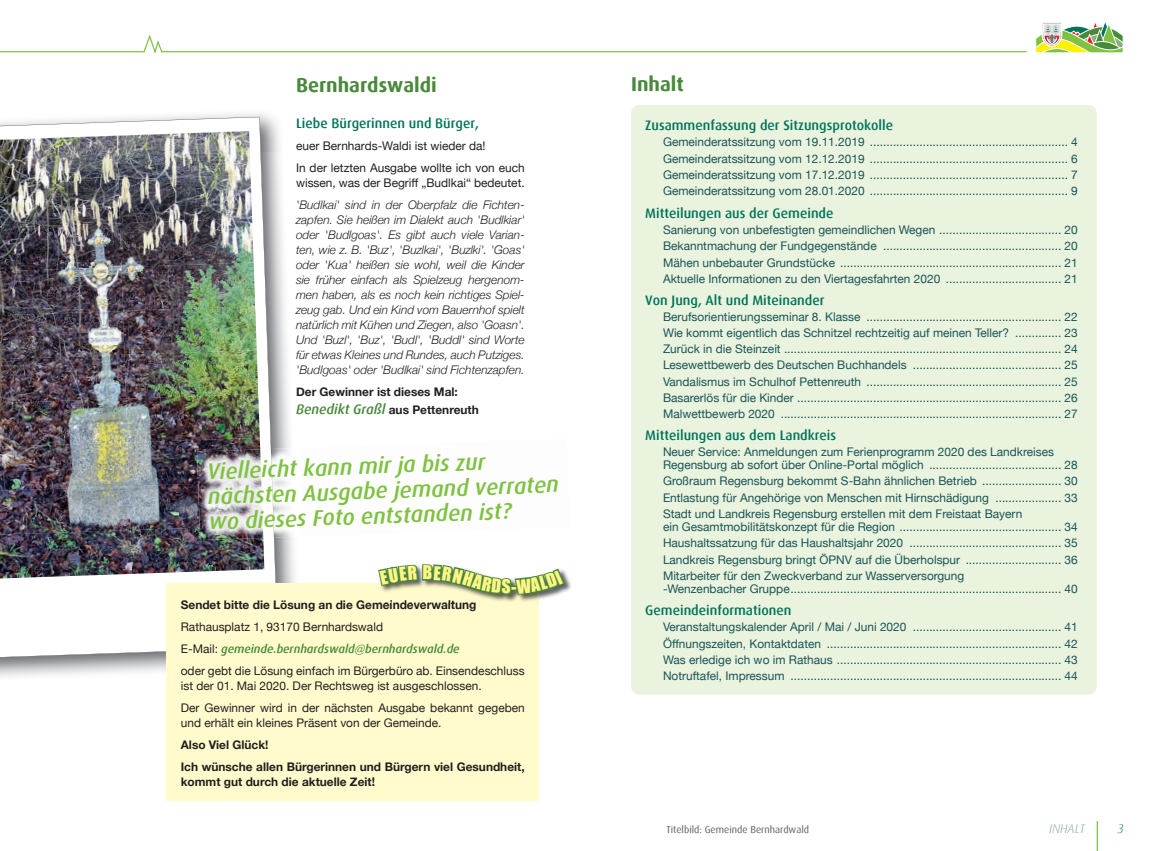
<style>
.page{position:relative;width:1170px;height:851px;background:#fff}
.page>*{position:absolute;margin:0;border:0;box-sizing:border-box;transform-origin:0 0}
.t1{font:italic 500 22.5px/25px "Dax";color:#7fc241}
.t2{font:700 20px "Dax";color:#49893a}
.t3{font:500 13.75px "Dax";color:#01745c}
.t4{font:italic 300 12.5px "Dax";color:#87a99d}
.t5{font:italic 300 12.5px "Dax";color:#01745c}
.t6{font:11.88px/16.4px "Helvetica Neue";color:#1a5457;text-align:justify}
.t7{font:italic 300 11.88px/15px "Helvetica Neue";color:#231f20;text-align:justify}
.t8{font:11.88px/15px "Helvetica Neue";color:#231f20}
.t9{font:700 11.88px/17.5px "Helvetica Neue";color:#231f20}
.t10{font:italic 500 11.88px "Dax";color:#49893a}
.t11{font:10px "Dax";color:#636366}
.s1{font-family:"Dax";font-weight:500;font-style:italic;font-size:13.75px;color:#49893a}
.s2{font-family:"Helvetica Neue";font-weight:400;font-style:normal;color:#231f20}
</style>
<div class="page">
<svg style="left:0;top:34px;width:1027px;height:20px"></svg>
<svg style="left:1096px;top:821px;width:1px;height:29px"></svg>
<svg style="left:1035px;top:22px;width:88px;height:31px"></svg>
<img style="left:278px;top:537px;width:17px;height:46px">
<svg style="left:0;top:117px;width:278px;height:540px"></svg>
<img style="left:0;top:136px;width:117px;height:43px">
<img style="left:117px;top:131px;width:133px;height:48px">
<img style="left:0;top:179px;width:118px;height:44px">
<img style="left:118px;top:175px;width:134px;height:48px">
<img style="left:0;top:223px;width:120px;height:44px">
<img style="left:120px;top:218px;width:134px;height:49px">
<img style="left:0;top:267px;width:121px;height:44px">
<img style="left:121px;top:262px;width:134px;height:49px">
<img style="left:0;top:311px;width:123px;height:43px">
<img style="left:123px;top:306px;width:134px;height:48px">
<img style="left:0;top:354px;width:124px;height:44px">
<img style="left:124px;top:350px;width:134px;height:48px">
<img style="left:0;top:398px;width:126px;height:44px">
<img style="left:126px;top:394px;width:134px;height:48px">
<img style="left:0;top:442px;width:127px;height:44px">
<img style="left:127px;top:437px;width:133px;height:49px">
<img style="left:0;top:486px;width:129px;height:44px">
<img style="left:129px;top:483px;width:68px;height:47px">
<img style="left:0;top:530px;width:132px;height:48px">
<img style="left:130px;top:527px;width:134px;height:46px">
<div style="left:631px;top:105px;width:465px;height:589px;background:#e9f3de;border-radius:8px"></div>
<div style="left:167px;top:583px;width:372px;height:217px;background:#fffbcc"></div>
<img style="left:566px;top:573px;width:5px;height:19px">
<img style="left:271px;top:448px;width:21px;height:89px">
<img style="left:263px;top:449px;width:11px;height:89px">
<img style="left:271px;top:449px;width:3px;height:88px">
<img style="left:197px;top:449px;width:66px;height:91px">
<svg style="left:378px;top:564px;width:188px;height:39px"></svg>
<h2 class="t2" style="left:296px;top:73px;width:142px">Bernhardswaldi</h2>
<p class="t3" style="left:296px;top:115px;width:184px">Liebe Bürgerinnen und Bürger,</p>
<p class="t8" style="left:296px;top:135px;width:230px;line-height:22.1px">euer Bernhards-Waldi ist wieder da!<br>In der letzten Ausgabe wollte ich von euch</p>
<p class="t8" style="left:296px;top:176px;width:230px">wissen, was der Begriff „Budlkai“ bedeutet.</p>
<p class="t7" style="left:296px;top:196px;width:230px">'Budlkai' sind in der Oberpfalz die Fichten&shy;zapfen. Sie heißen im Dialekt auch 'Budlkiar' oder 'Budlgoas'. Es gibt auch viele Varian&shy;ten, wie z. B. 'Buz', 'Buzlkai', 'Buzlki'. 'Goas' oder 'Kua' heißen sie wohl, weil die Kinder sie früher einfach als Spielzeug hergenom&shy;men haben, als es noch kein richtiges Spiel&shy;zeug gab. Und ein Kind vom Bauernhof spielt natürlich mit Kühen und Ziegen, also 'Goasn'.<br>Und 'Buzl', 'Buz', 'Budl', 'Buddl' sind Worte für etwas Kleines und Rundes, auch Putziges. 'Budlgoas' oder 'Budlkai' sind Fichtenzapfen.</p>
<p class="t9" style="left:296px;top:383px;width:184px">Der Gewinner ist dieses Mal:<br><span class="s1">Benedikt Graßl</span> aus Pettenreuth</p>
<h1 class="t1" style="left:207px;top:459px;width:352px;rotate:-2deg">Vielleicht kann mir ja bis zur nächsten Ausgabe jemand verraten wo dieses Foto entstanden ist?</h1>
<p class="t9" style="left:181px;top:596px;width:297px">Sendet bitte die Lösung an die Gemeindeverwaltung</p>
<p class="t8" style="left:181px;top:619px;width:204px">Rathausplatz 1, 93170 Bernhardswald</p>
<p class="t10" style="left:181px;top:642px;width:280px"><span class="s2">E-Mail:</span> gemeinde.bernhardswald@bernhardswald.de</p>
<p class="t8" style="left:181px;top:664px;width:345px">oder gebt die Lösung einfach im Bürgerbüro ab. Einsendeschluss ist der 01. Mai 2020. Der Rechtsweg ist ausgeschlossen.</p>
<p class="t8" style="left:181px;top:701px;width:345px">Der Gewinner wird in der nächsten Ausgabe bekannt gegeben und erhält ein kleines Präsent von der Gemeinde.</p>
<p class="t9" style="left:181px;top:734px;width:345px;line-height:22.1px">Also Viel Glück!<br>Ich wünsche allen Bürgerinnen und Bürgern viel Gesundheit,</p>
<p class="t9" style="left:181px;top:773px;width:196px">kommt gut durch die aktuelle Zeit!</p>
<h2 class="t2" style="left:631px;top:72px;width:54px">Inhalt</h2>
<p class="t3" style="left:645px;top:117px;width:249px">Zusammenfassung der Sitzungsprotokolle</p>
<p class="t6" style="left:663px;top:134px;width:416px">Gemeinderatssitzung vom 19.11.2019 ............................................................ 4<br>Gemeinderatssitzung vom 12.12.2019 ............................................................ 6<br>Gemeinderatssitzung vom 17.12.2019 ............................................................ 7<br>Gemeinderatssitzung vom 28.01.2020 ............................................................ 9</p>
<p class="t3" style="left:645px;top:205px;width:190px">Mitteilungen aus der Gemeinde</p>
<p class="t6" style="left:663px;top:222px;width:416px">Sanierung von unbefestigten gemeindlichen Wegen ..................................... 20<br>Bekanntmachung der Fundgegenstände ...................................................... 20<br>Mähen unbebauter Grundstücke ................................................................... 21<br>Aktuelle Informationen zu den Viertagesfahrten 2020 ................................... 21</p>
<p class="t3" style="left:645px;top:292px;width:181px">Von Jung, Alt und Miteinander</p>
<p class="t6" style="left:663px;top:309px;width:416px">Berufsorientierungsseminar 8. Klasse ........................................................... 22<br>Wie kommt eigentlich das Schnitzel rechtzeitig auf meinen Teller? .............. 23<br>Zurück in die Steinzeit .................................................................................... 24<br>Lesewettbewerb des Deutschen Buchhandels ............................................. 25<br>Vandalismus im Schulhof Pettenreuth ........................................................... 25<br>Basarerlös für die Kinder ................................................................................ 26<br>Malwettbewerb 2020 ..................................................................................... 27</p>
<p class="t3" style="left:645px;top:427px;width:192px">Mitteilungen aus dem Landkreis</p>
<p class="t6" style="left:663px;top:446px;width:416px;line-height:12.9px">Neuer Service: Anmeldungen zum Ferienprogramm 2020 des Landkreises<br>Regensburg ab sofort über Online-Portal möglich ........................................ 28</p>
<p class="t6" style="left:663px;top:473px;width:416px">Großraum Regensburg bekommt S-Bahn ähnlichen Betrieb ........................ 30<br>Entlastung für Angehörige von Menschen mit Hirnschädigung .................... 33<br>Stadt und Landkreis Regensburg erstellen mit dem Freistaat Bayern</p>
<p class="t6" style="left:663px;top:519px;width:416px">ein Gesamtmobilitätskonzept für die Region ................................................. 34<br>Haushaltssatzung für das Haushaltsjahr 2020 .............................................. 35<br>Landkreis Regensburg bringt ÖPNV auf die Überholspur ............................. 36<br>Mitarbeiter für den Zweckverband zur Wasserversorgung</p>
<p class="t6" style="left:663px;top:581px;width:416px">-Wenzenbacher Gruppe .................................................................................. 40</p>
<p class="t3" style="left:645px;top:602px;width:148px">Gemeindeinformationen</p>
<p class="t6" style="left:663px;top:619px;width:416px">Veranstaltungskalender April / Mai / Juni 2020 ............................................. 41<br>Öffnungszeiten, Kontaktdaten ....................................................................... 42<br>Was erledige ich wo im Rathaus .................................................................... 43<br>Notruftafel, Impressum .................................................................................. 44</p>
<p class="t11" style="left:666px;top:824px;width:144px">Titelbild: Gemeinde Bernhardwald</p>
<p class="t4" style="left:1049px;top:822px;width:37px">INHALT</p>
<p class="t5" style="left:1117px;top:822px;width:8px">3</p>
</div>
